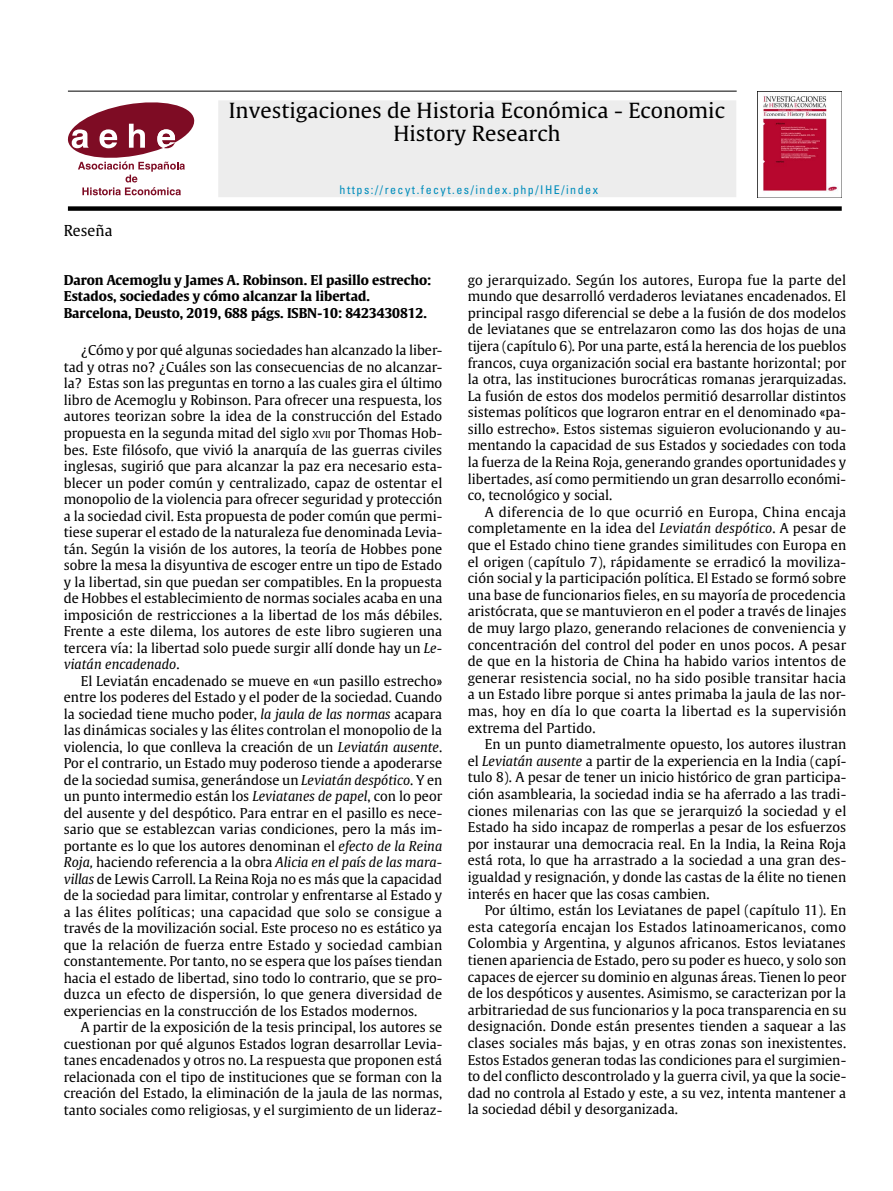
<style>
.page{position:relative;width:893px;height:1191px;background:#fff}
.page>*{position:absolute;margin:0;border:0;box-sizing:border-box;transform-origin:0 0}
.t1{font:20.7px/23.7px "Gulliver RM";color:#000;text-align:center}
.t2{font:15px "Gulliver";color:#000}
.Texto_general{font:13.5px/16.6px "Gulliver";color:#000;text-align:justify}
.Titular{font:700 13.5px/16.5px "Gulliver";letter-spacing:-.005em;color:#000}
.t3{font:condensed 12px "Univers";letter-spacing:.125em;color:#008dbc}
.s1{font-size:9.45px}
.s2{font-style:italic}
</style>
<div class="page">
<hr style="left:68px;top:91px;width:669px;height:1px;background:#000">
<div style="left:218px;top:100px;width:518px;height:97px;background:#ededed"></div>
<svg style="left:68px;top:102px;width:126px;height:93px"></svg>
<img style="left:758px;top:91px;width:84px;height:106px">
<div style="left:68px;top:206px;width:774px;height:5px;background:#000"></div>
<h1 class="t1" style="left:229px;top:98px;width:498px">Investigaciones de Historia Económica - Economic<br>History Research</h1>
<p class="t2" style="left:64px;top:221px;width:50px">Reseña</p>
<p class="t3" style="left:340px;top:182px;width:260px">https://recyt.fecyt.es/index.php/IHE/index</p>
<p class="Titular" style="left:64px;top:271px;width:369px">Daron Acemoglu y James A. Robinson. El pasillo estrecho:<br>Estados, sociedades y cómo alcanzar la libertad.<br>Barcelona, Deusto, 2019, 688 págs. ISBN-10: 8423430812.</p>
<p class="Texto_general" style="left:64px;top:342px;width:380px;text-indent:17px">¿Cómo y por qué algunas sociedades han alcanzado la liber&shy;tad y otras no? ¿Cuáles son las consecuencias de no alcanzar&shy;la? Estas son las preguntas en torno a las cuales gira el último libro de Acemoglu y Robinson. Para ofrecer una respuesta, los autores teorizan sobre la idea de la construcción del Estado propuesta en la segunda mitad del siglo <span class="s1">xvii</span> por Thomas Hob&shy;bes. Este filósofo, que vivió la anarquía de las guerras civiles inglesas, sugirió que para alcanzar la paz era necesario esta&shy;blecer un poder común y centralizado, capaz de ostentar el monopolio de la violencia para ofrecer seguridad y protección a la sociedad civil. Esta propuesta de poder común que permi&shy;tiese superar el estado de la naturaleza fue denominada Levia&shy;tán. Según la visión de los autores, la teoría de Hobbes pone sobre la mesa la disyuntiva de escoger entre un tipo de Estado y la libertad, sin que puedan ser compatibles. En la propuesta de Hobbes el establecimiento de normas sociales acaba en una imposición de restricciones a la libertad de los más débiles.<br>Frente a este dilema, los autores de este libro sugieren una tercera vía: la libertad solo puede surgir allí donde hay un <span class="s2">Le&shy;viatán encadenado</span>.</p>
<p class="Texto_general" style="left:64px;top:672px;width:380px;text-indent:17px">El Leviatán encadenado se mueve en «un pasillo estrecho» entre los poderes del Estado y el poder de la sociedad. Cuando la sociedad tiene mucho poder, <span class="s2">la jaula de las normas</span> acapara las dinámicas sociales y las élites controlan el monopolio de la violencia, lo que conlleva la creación de un <span class="s2">Leviatán ausente</span>.<br>Por el contrario, un Estado muy poderoso tiende a apoderarse de la sociedad sumisa, generándose un <span class="s2">Leviatán despótico</span>. Y en un punto intermedio están los <span class="s2">Leviatanes de papel</span>, con lo peor del ausente y del despótico. Para entrar en el pasillo es nece&shy;sario que se establezcan varias condiciones, pero la más im&shy;portante es lo que los autores denominan el <span class="s2">efecto de la Reina Roja,</span> haciendo referencia a la obra <span class="s2">Alicia en el país de las mara&shy;villas</span> de Lewis Carroll. La Reina Roja no es más que la capacidad de la sociedad para limitar, controlar y enfrentarse al Estado y a las élites políticas; una capacidad que solo se consigue a través de la movilización social. Este proceso no es estático ya que la relación de fuerza entre Estado y sociedad cambian constantemente. Por tanto, no se espera que los países tiendan hacia el estado de libertad, sino todo lo contrario, que se pro&shy;duzca un efecto de dispersión, lo que genera diversidad de experiencias en la construcción de los Estados modernos.</p>
<p class="Texto_general" style="left:64px;top:1019px;width:380px;text-indent:17px">A partir de la exposición de la tesis principal, los autores se cuestionan por qué algunos Estados logran desarrollar Levia&shy;tanes encadenados y otros no. La respuesta que proponen está relacionada con el tipo de instituciones que se forman con la creación del Estado, la eliminación de la jaula de las normas, tanto sociales como religiosas, y el surgimiento de un lideraz-</p>
<p class="Texto_general" style="left:468px;top:271px;width:380px">go jerarquizado. Según los autores, Europa fue la parte del mundo que desarrolló verdaderos leviatanes encadenados. El principal rasgo diferencial se debe a la fusión de dos modelos de leviatanes que se entrelazaron como las dos hojas de una tijera (capítulo 6). Por una parte, está la herencia de los pueblos francos, cuya organización social era bastante horizontal; por la otra, las instituciones burocráticas romanas jerarquizadas.<br>La fusión de estos dos modelos permitió desarrollar distintos sistemas políticos que lograron entrar en el denominado «pa&shy;sillo estrecho». Estos sistemas siguieron evolucionando y au&shy;mentando la capacidad de sus Estados y sociedades con toda la fuerza de la Reina Roja, generando grandes oportunidades y libertades, así como permitiendo un gran desarrollo económi&shy;co, tecnológico y social.</p>
<p class="Texto_general" style="left:468px;top:503px;width:380px;text-indent:17px">A diferencia de lo que ocurrió en Europa, China encaja completamente en la idea del <span class="s2">Leviatán despótico</span>. A pesar de que el Estado chino tiene grandes similitudes con Europa en el origen (capítulo 7), rápidamente se erradicó la moviliza&shy;ción social y la participación política. El Estado se formó sobre una base de funcionarios fieles, en su mayoría de procedencia aristócrata, que se mantuvieron en el poder a través de linajes de muy largo plazo, generando relaciones de conveniencia y concentración del control del poder en unos pocos. A pesar de que en la historia de China ha habido varios intentos de generar resistencia social, no ha sido posible transitar hacia a un Estado libre porque si antes primaba la jaula de las nor&shy;mas, hoy en día lo que coarta la libertad es la supervisión extrema del Partido.</p>
<p class="Texto_general" style="left:468px;top:736px;width:380px;text-indent:17px">En un punto diametralmente opuesto, los autores ilustran el <span class="s2">Leviatán ausente</span> a partir de la experiencia en la India (capí&shy;tulo 8). A pesar de tener un inicio histórico de gran participa&shy;ción asamblearia, la sociedad india se ha aferrado a las tradi&shy;ciones milenarias con las que se jerarquizó la sociedad y el Estado ha sido incapaz de romperlas a pesar de los esfuerzos por instaurar una democracia real. En la India, la Reina Roja está rota, lo que ha arrastrado a la sociedad a una gran des&shy;igualdad y resignación, y donde las castas de la élite no tienen interés en hacer que las cosas cambien.</p>
<p class="Texto_general" style="left:468px;top:902px;width:380px;text-indent:17px">Por último, están los Leviatanes de papel (capítulo 11). En esta categoría encajan los Estados latinoamericanos, como Colombia y Argentina, y algunos africanos. Estos leviatanes tienen apariencia de Estado, pero su poder es hueco, y solo son capaces de ejercer su dominio en algunas áreas. Tienen lo peor de los despóticos y ausentes. Asimismo, se caracterizan por la arbitrariedad de sus funcionarios y la poca transparencia en su designación. Donde están presentes tienden a saquear a las clases sociales más bajas, y en otras zonas son inexistentes.<br>Estos Estados generan todas las condiciones para el surgimien&shy;to del conflicto descontrolado y la guerra civil, ya que la socie&shy;dad no controla al Estado y este, a su vez, intenta mantener a la sociedad débil y desorganizada.</p>
</div>
